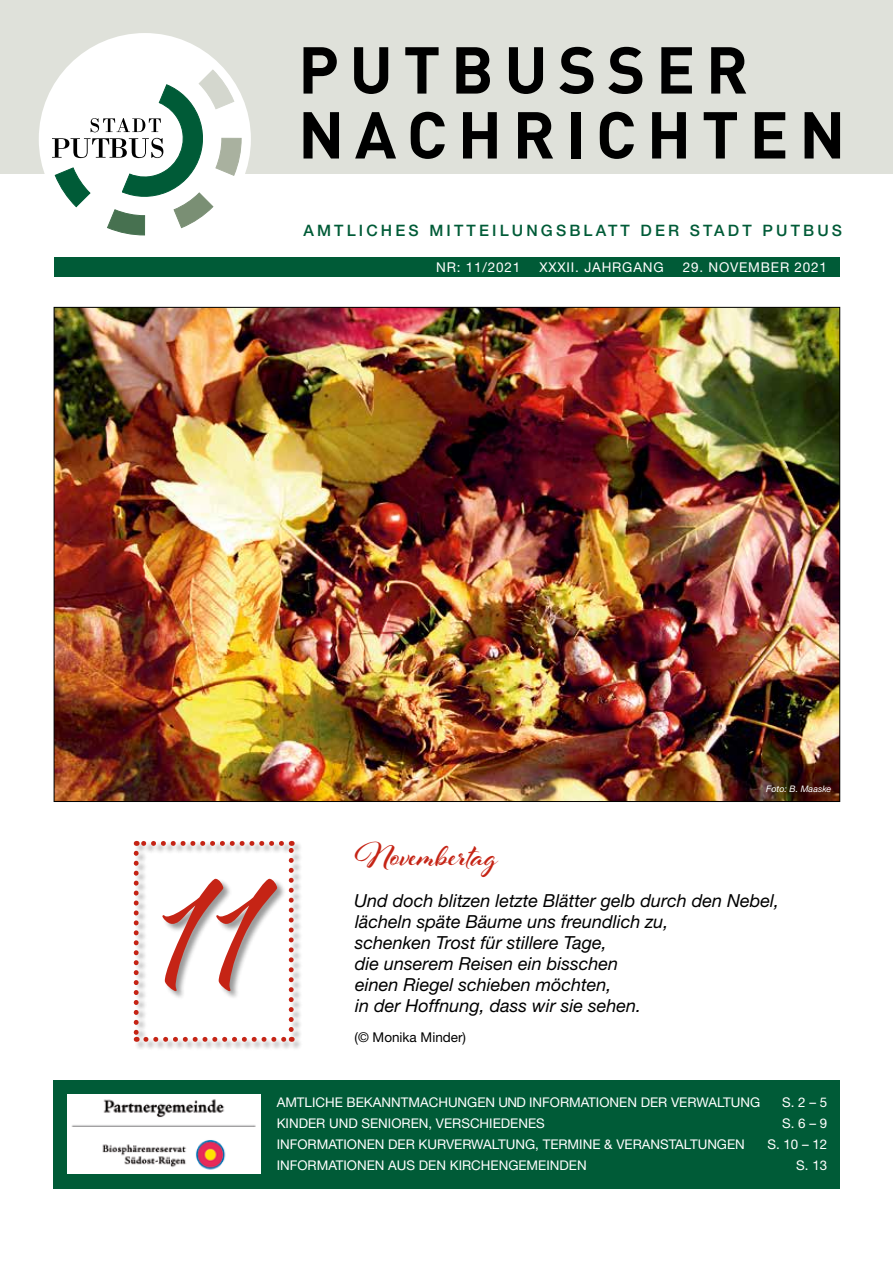
<style>
.page{position:relative;width:893px;height:1263px;background:#fff}
.page>*{position:absolute;margin:0;border:0;box-sizing:border-box;transform-origin:0 0}
.t1{font:199.5px "Al Fresco";color:#c52415}
.t2{font:700 65.1px/64.9px "DIN";letter-spacing:.16em;color:#000}
.t3{font:700 36px "Al Fresco";color:#c52415}
.t4{font:italic 18px/21px "Helvetica Neue LT Std";color:#000}
.t5{font:500 15.75px "Helvetica Neue LT Std";letter-spacing:.2em;color:#005b37}
.t6{font:13.5px "Helvetica Neue LT Std";letter-spacing:.06em;color:#fff}
.t7{font:13.5px "Helvetica Neue LT Std";color:#000}
.t8{font:13.35px "Helvetica Neue LT Std";color:#fff}
.t9{font:italic 9px "Helvetica Neue LT Std";color:#fff}
</style>
<div class="page">
<div style="left:0;top:0;width:893px;height:174px;background:#dfe1da"></div>
<div style="left:53px;top:1080px;width:787px;height:108px;background:#005b37"></div>
<div style="left:39px;top:33px;width:212px;height:212px;background:#fff;border-radius:50%"></div>
<svg style="left:52px;top:70px;width:189px;height:165px"></svg>
<div style="left:54px;top:257px;width:786px;height:20px;background:#005b37"></div>
<div style="left:68px;top:1094px;width:192px;height:80px;background:#fff"></div>
<img style="left:71px;top:1099px;width:185px;height:71px">
<div style="left:134px;top:841px;width:169px;height:210px;background:#000;opacity:.4"></div>
<svg style="left:134px;top:853px;width:5px;height:189px"></svg>
<svg style="left:146px;top:1037px;width:146px;height:5px"></svg>
<svg style="left:289px;top:841px;width:5px;height:188px"></svg>
<svg style="left:136px;top:841px;width:146px;height:5px"></svg>
<img style="left:56px;top:309px;width:782px;height:490px">
<h2 class="t2" style="left:298px;top:35px;width:549px">PUTBUSSER<br>NACHRICHTEN</h2>
<p class="t5" style="left:303px;top:221px;width:540px">AMTLICHES MITTEILUNGSBLATT DER STADT PUTBUS</p>
<p class="t6" style="left:436px;top:259px;width:86px">NR: 11/2021</p>
<p class="t6" style="left:539px;top:259px;width:126px">XXXII. JAHRGANG</p>
<p class="t6" style="left:683px;top:259px;width:146px">29. NOVEMBER 2021</p>
<h1 class="t1" style="left:160px;top:801px;width:109px">11</h1>
<p class="t9" style="left:766px;top:783px;width:67px">Foto: B. Maaske</p>
<h3 class="t3" style="left:355px;top:831px;width:145px">Novembertag</h3>
<h3 class="t4" style="left:354px;top:889px;width:427px">Und doch blitzen letzte Blätter gelb durch den Nebel, lächeln späte Bäume uns freundlich zu,<br>schenken Trost für stillere Tage,<br>die unserem Reisen ein bisschen<br>einen Riegel schieben möchten,<br>in der Hoffnung, dass wir sie sehen.</h3>
<p class="t7" style="left:355px;top:1029px;width:113px">(© Monika Minder)</p>
<p class="t8" style="left:277px;top:1095px;width:485px">AMTLICHE BEKANNTMACHUNGEN UND INFORMATIONEN DER VERWALTUNG</p>
<p class="t8" style="left:782px;top:1095px;width:47px">S. 2 – 5</p>
<p class="t8" style="left:277px;top:1116px;width:270px">KINDER UND SENIOREN, VERSCHIEDENES</p>
<p class="t8" style="left:782px;top:1116px;width:47px">S. 6 – 9</p>
<p class="t8" style="left:277px;top:1137px;width:470px">INFORMATIONEN DER KURVERWALTUNG, TERMINE &amp; VERANSTALTUNGEN</p>
<p class="t8" style="left:767px;top:1137px;width:61px">S. 10 – 12</p>
<p class="t8" style="left:277px;top:1158px;width:312px">INFORMATIONEN AUS DEN KIRCHENGEMEINDEN</p>
<p class="t8" style="left:796px;top:1158px;width:32px">S. 13</p>
</div>
